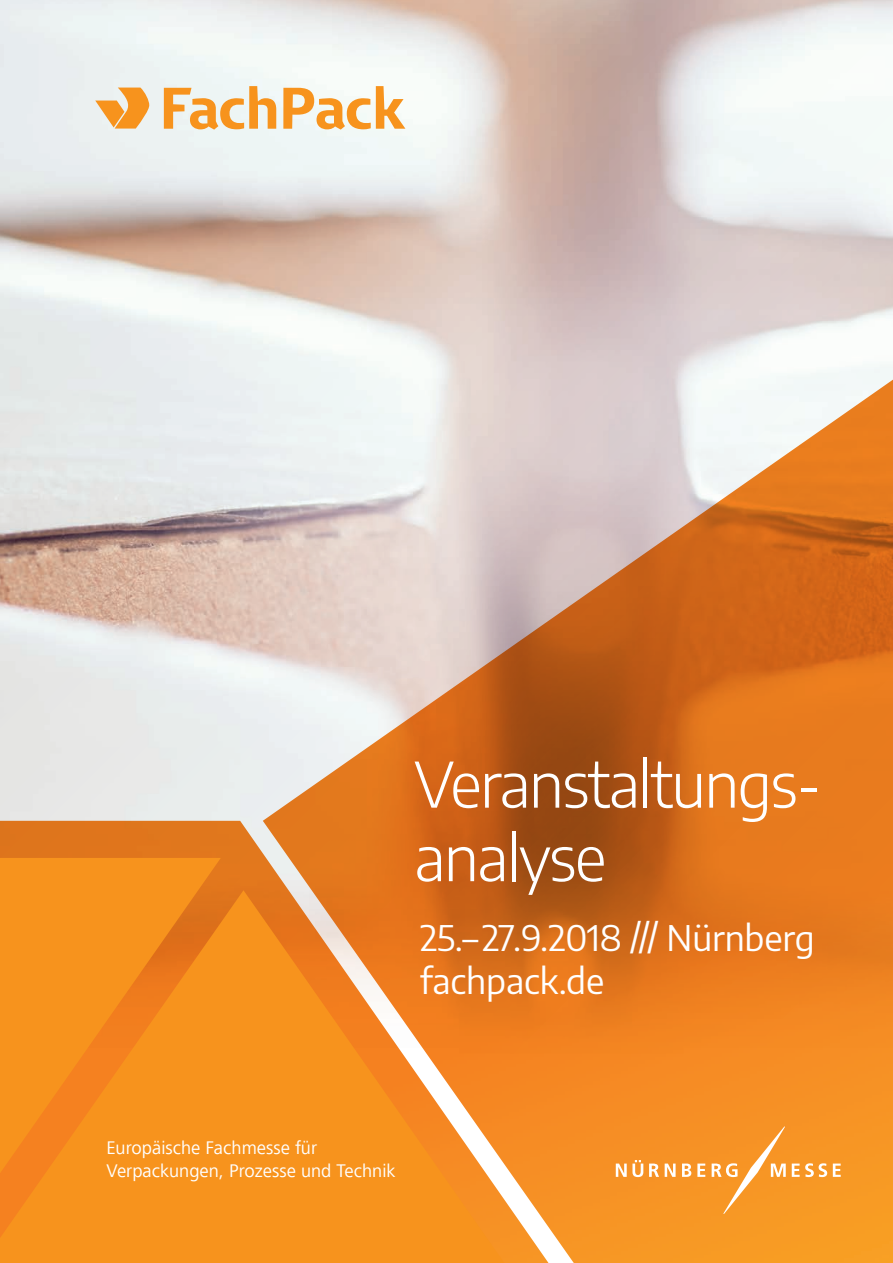
<style>
.page{position:relative;width:893px;height:1263px;background:#fff}
.page>*{position:absolute;margin:0;border:0;box-sizing:border-box;transform-origin:0 0}
.Head{font:300 62.25px/73.5px "Encode Sans";letter-spacing:-.025em;color:#fff}
.Subline_negativ{font:35.4px/43px "Encode Sans";letter-spacing:-.005em;color:#fff}
.Copy_negativ{font:18.75px/23.1px "Frutiger Next LT";color:#fff}
</style>
<div class="page">
<img style="left:0;top:0;width:893px;height:821px">
<div style="left:0;top:821px;width:263px;height:69px;background:#e0771d"></div>
<img style="left:263px;top:378px;width:630px;height:885px">
<svg style="left:0;top:890px;width:504px;height:373px;fill:#f7931d"></svg>
<svg style="left:0;top:858px;width:221px;height:315px;fill:#f7931d"></svg>
<svg style="left:95px;top:88px;width:54px;height:41px"></svg>
<svg style="left:164px;top:86px;width:241px;height:44px"></svg>
<svg style="left:616px;top:1160px;width:27px;height:17px"></svg>
<svg style="left:649px;top:1163px;width:10px;height:14px"></svg>
<svg style="left:665px;top:1163px;width:11px;height:14px"></svg>
<svg style="left:682px;top:1163px;width:9px;height:14px"></svg>
<svg style="left:697px;top:1163px;width:8px;height:14px"></svg>
<svg style="left:712px;top:1126px;width:74px;height:88px"></svg>
<svg style="left:792px;top:1163px;width:35px;height:14px"></svg>
<svg style="left:833px;top:1163px;width:8px;height:14px"></svg>
<p class="Head" style="left:414px;top:745px;width:409px">Veranstaltungs&shy;analyse</p>
<p class="Subline_negativ" style="left:420px;top:915px;width:396px">25.– 27.9.2018 /// Nürnberg fachpack.de</p>
<p class="Copy_negativ" style="left:106px;top:1136px;width:290px">Europäische Fachmesse für<br>Verpackungen, Prozesse und Technik</p>
</div>
